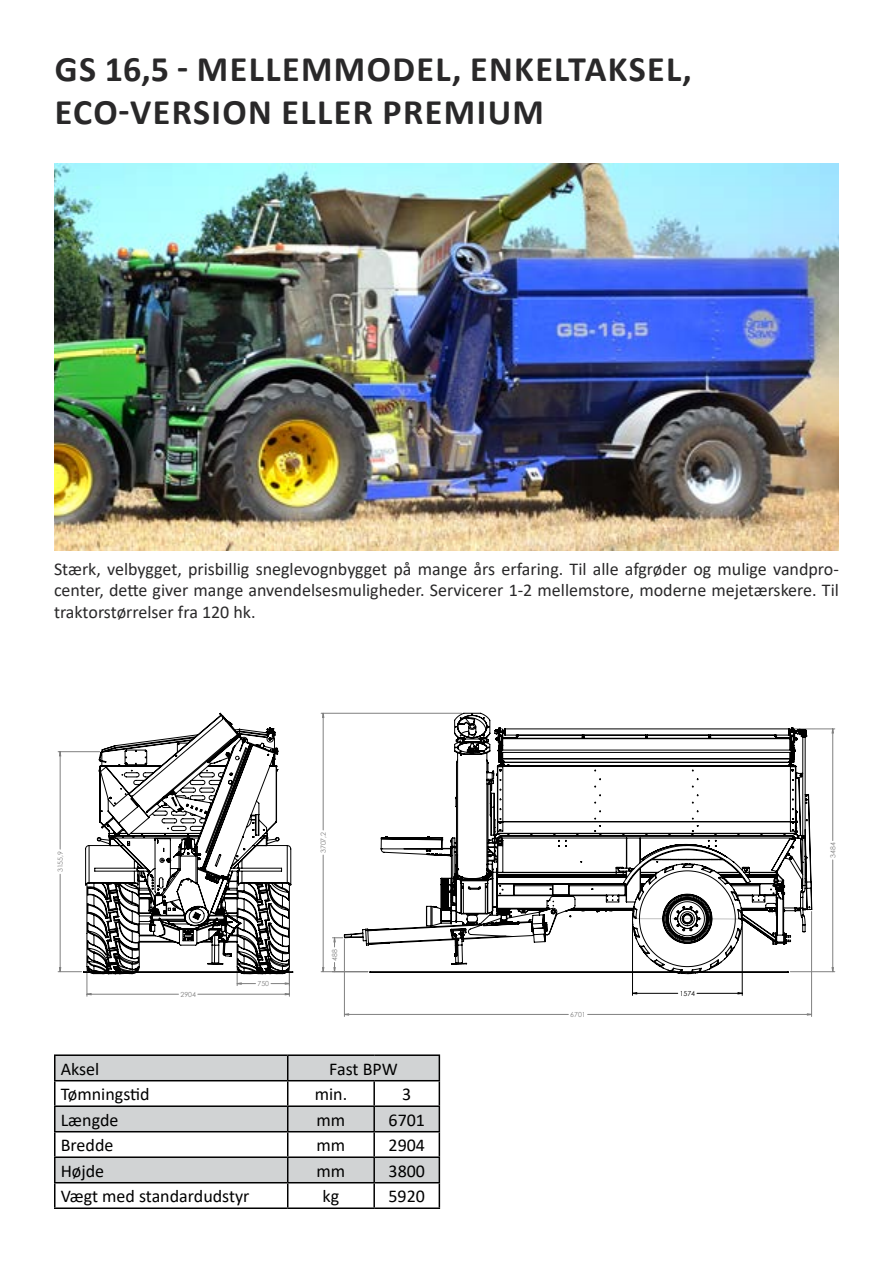
<style>
.page{position:relative;width:893px;height:1263px;background:#fff}
.page>*{position:absolute;margin:0;border:0;box-sizing:border-box;transform-origin:0 0}
.t1{font:700 36px/43.2px "Calibri";letter-spacing:.04em;color:#292829}
.t2{font:18px/21.6px "Calibri";color:#292829;text-align:justify}
.t3{font:18px "Calibri";color:#000}
.t4{font:6.9px "Century Gothic";color:#808080}
.t5{font:6.9px "Century Gothic";color:#000}
</style>
<div class="page">
<hr style="left:344px;top:939px;width:1px;height:77px;background:#808080">
<hr style="left:811px;top:911px;width:1px;height:105px;background:#808080">
<hr style="left:791px;top:729px;width:44px;height:1px;background:#808080">
<hr style="left:790px;top:971px;width:45px;height:1px;background:#808080">
<hr style="left:58px;top:751px;width:42px;height:1px;background:#808080">
<svg style="left:59px;top:713px;width:774px;height:259px"></svg>
<svg style="left:58px;top:962px;width:753px;height:53px"></svg>
<svg style="left:343px;top:712px;width:469px;height:263px"></svg>
<svg style="left:83px;top:712px;width:210px;height:263px"></svg>
<img style="left:54px;top:164px;width:785px;height:387px">
<svg style="left:56px;top:1056px;width:383px;height:126px;fill:#d1d3d4"></svg>
<hr style="left:54px;top:1054px;width:234px;height:2px;background:#000">
<hr style="left:54px;top:1056px;width:2px;height:24px;background:#000">
<hr style="left:288px;top:1054px;width:86px;height:2px;background:#000">
<hr style="left:374px;top:1054px;width:66px;height:2px;background:#000">
<hr style="left:54px;top:1080px;width:234px;height:1px;background:#000">
<hr style="left:54px;top:1081px;width:2px;height:24px;background:#000">
<hr style="left:288px;top:1080px;width:86px;height:1px;background:#000">
<hr style="left:374px;top:1080px;width:66px;height:1px;background:#000">
<hr style="left:373px;top:1081px;width:2px;height:24px;background:#000">
<hr style="left:54px;top:1105px;width:234px;height:2px;background:#000">
<hr style="left:54px;top:1107px;width:2px;height:24px;background:#000">
<hr style="left:288px;top:1105px;width:86px;height:2px;background:#000">
<hr style="left:374px;top:1105px;width:66px;height:2px;background:#000">
<hr style="left:373px;top:1107px;width:2px;height:24px;background:#000">
<hr style="left:54px;top:1131px;width:234px;height:1px;background:#000">
<hr style="left:54px;top:1132px;width:2px;height:24px;background:#000">
<hr style="left:288px;top:1131px;width:86px;height:1px;background:#000">
<hr style="left:374px;top:1131px;width:66px;height:1px;background:#000">
<hr style="left:373px;top:1132px;width:2px;height:24px;background:#000">
<hr style="left:54px;top:1156px;width:234px;height:2px;background:#000">
<hr style="left:54px;top:1158px;width:2px;height:24px;background:#000">
<hr style="left:288px;top:1156px;width:86px;height:2px;background:#000">
<hr style="left:374px;top:1156px;width:66px;height:2px;background:#000">
<hr style="left:373px;top:1158px;width:2px;height:24px;background:#000">
<hr style="left:54px;top:1182px;width:234px;height:1px;background:#000">
<hr style="left:54px;top:1183px;width:2px;height:24px;background:#000">
<hr style="left:288px;top:1182px;width:86px;height:1px;background:#000">
<svg style="left:287px;top:1056px;width:1px;height:151px"></svg>
<hr style="left:374px;top:1182px;width:66px;height:1px;background:#000">
<hr style="left:373px;top:1183px;width:2px;height:24px;background:#000">
<svg style="left:439px;top:1056px;width:1px;height:151px"></svg>
<hr style="left:54px;top:1207px;width:234px;height:2px;background:#000">
<hr style="left:288px;top:1207px;width:86px;height:2px;background:#000">
<hr style="left:374px;top:1207px;width:66px;height:2px;background:#000">
<h1 class="t1" style="left:55px;top:47px;width:639px">GS 16,5 - MELLEMMODEL, ENKELTAKSEL,<br>ECO-VERSION ELLER PREMIUM</h1>
<p class="t2" style="left:54px;top:558px;width:786px">Stærk, velbygget, prisbillig sneglevognbygget på mange års erfaring. Til alle afgrøder og mulige vandpro&shy;center, dette giver mange anvendelsesmuligheder. Servicerer 1-2 mellemstore, moderne mejetærskere. Til traktorstørrelser fra 120 hk.</p>
<p class="t4" style="left:56px;top:872px;width:23px;rotate:-90deg">3155,9</p>
<p class="t4" style="left:319px;top:853px;width:23px;rotate:-90deg">3707,2</p>
<p class="t4" style="left:828px;top:858px;width:17px;rotate:-90deg">3484</p>
<p class="t4" style="left:257px;top:979px;width:13px">750</p>
<p class="t4" style="left:330px;top:960px;width:13px;rotate:-90deg">488</p>
<p class="t4" style="left:180px;top:989px;width:17px">2904</p>
<p class="t5" style="left:680px;top:988px;width:17px">1574</p>
<p class="t4" style="left:570px;top:1010px;width:17px">6701</p>
<p class="t3" style="left:61px;top:1056px;width:40px">Aksel</p>
<p class="t3" style="left:329px;top:1056px;width:70px">Fast BPW</p>
<p class="t3" style="left:61px;top:1082px;width:90px">Tømningstid</p>
<p class="t3" style="left:315px;top:1082px;width:34px">min.</p>
<p class="t3" style="left:402px;top:1082px;width:11px">3</p>
<p class="t3" style="left:61px;top:1107px;width:59px">Længde</p>
<p class="t3" style="left:317px;top:1107px;width:30px">mm</p>
<p class="t3" style="left:389px;top:1107px;width:38px">6701</p>
<p class="t3" style="left:61px;top:1133px;width:54px">Bredde</p>
<p class="t3" style="left:317px;top:1133px;width:30px">mm</p>
<p class="t3" style="left:389px;top:1133px;width:38px">2904</p>
<p class="t3" style="left:61px;top:1158px;width:45px">Højde</p>
<p class="t3" style="left:317px;top:1158px;width:30px">mm</p>
<p class="t3" style="left:389px;top:1158px;width:38px">3800</p>
<p class="t3" style="left:61px;top:1184px;width:190px">Vægt med standardudstyr</p>
<p class="t3" style="left:323px;top:1184px;width:18px">kg</p>
<p class="t3" style="left:388px;top:1184px;width:38px">5920</p>
</div>
